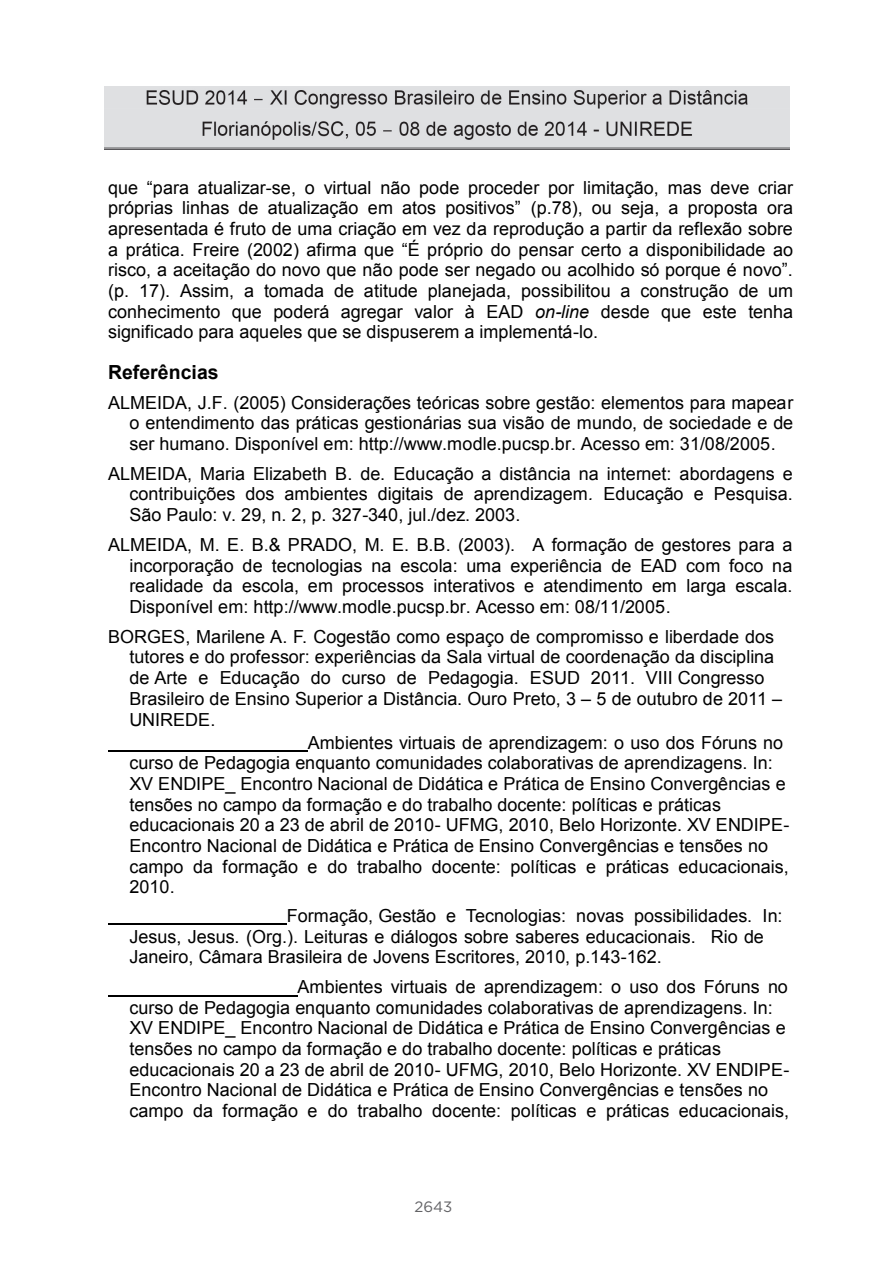
<style>
.page{position:relative;width:893px;height:1263px;background:#fff}
.page>*{position:absolute;margin:0;border:0;box-sizing:border-box;transform-origin:0 0}
.t1{font:700 19.5px "Arial";color:#000}
.t2{font:18px/20.7px "Arial";color:#000;text-align:justify}
.t3{font:15px "Gotham";color:#636366}
.s1{font-style:inherit}
.s2{font-style:italic}
</style>
<div class="page">
<img style="left:104px;top:86px;width:685px;height:63px">
<hr style="left:108px;top:751px;width:200px;height:1px;background:#000">
<hr style="left:108px;top:924px;width:179px;height:1px;background:#000">
<hr style="left:108px;top:995px;width:189px;height:1px;background:#000">
<p class="t2" style="left:108px;top:177px;width:687px">que <span class="s1">“p</span>ara atualizar-se, o virtual não pode proceder por limitação, mas deve criar próprias linhas de atualização em atos positivo<span class="s1">s”</span> (p.78), ou seja, a proposta ora apresentada é fruto de uma criação em vez da reprodução a partir da reflexão sobre a prática. Freire (2002) afirma que <span class="s1">“É</span> próprio do pensar certo a disponibilidade ao risco, a aceitação do novo que não pode ser negado ou acolhido só porque é novo<span class="s1">”. </span>(p. 17). Assim, a tomada de atitude planejada, possibilitou a construção de um conhecimento que poderá agregar valor à EAD <span class="s2">on-line</span> desde que este tenha significado para aqueles que se dispuserem a implementá-lo.</p>
<p class="t1" style="left:108px;top:359px;width:112px">Referências</p>
<p class="t2" style="left:129px;top:392px;width:666px;text-indent:-21px">ALMEIDA, J.F. (2005) Considerações teóricas sobre gestão: elementos para mapear o entendimento das práticas gestionárias sua visão de mundo, de sociedade e de ser humano. Disponível em: http://www.modle.pucsp.br. Acesso em: 31/08/2005.</p>
<p class="t2" style="left:129px;top:463px;width:665px;text-indent:-21px">ALMEIDA, Maria Elizabeth B. de. Educação a distância na internet: abordagens e contribuições dos ambientes digitais de aprendizagem<span class="s2">.</span> Educação e Pesquisa.<br>São Paulo: v. 29, n. 2, p. 327-340, jul./dez. 2003.</p>
<p class="t2" style="left:129px;top:534px;width:664px;text-indent:-21px">ALMEIDA, M. E. B.&amp; PRADO, M. E. B.B. (2003). A formação de gestores para a incorporação de tecnologias na escola: uma experiência de EAD com foco na realidade da escola, em processos interativos e atendimento em larga escala.<br>Disponível em: http://www.modle.pucsp.br. Acesso em: 08/11/2005.</p>
<p class="t2" style="left:129px;top:626px;width:654px;text-align:left;text-indent:-21px">BORGES, Marilene A. F. Cogestão como espaço de compromisso e liberdade dos tutores e do professor: experiências da Sala virtual de coordenação da disciplina de Arte e Educação do curso de Pedagogia. ESUD 2011. VIII Congresso Brasileiro de Ensino Superior a Distância. Ouro Preto, 3 <span class="s1">–</span> 5 de outubro de 2011 <span class="s1">– </span>UNIREDE.</p>
<p class="t2" style="left:129px;top:732px;width:662px;text-align:left;text-indent:179px">Ambientes virtuais de aprendizagem: o uso dos Fóruns no curso de Pedagogia enquanto comunidades colaborativas de aprendizagens. In:<br>XV ENDIPE_ Encontro Nacional de Didática e Prática de Ensino Convergências e tensões no campo da formação e do trabalho docente: políticas e práticas educacionais 20 a 23 de abril de 2010- UFMG, 2010, Belo Horizonte. XV ENDIPE-Encontro Nacional de Didática e Prática de Ensino Convergências e tensões no campo da formação e do trabalho docente: políticas e práticas educacionais, 2010.</p>
<p class="t2" style="left:129px;top:905px;width:655px;text-align:left;text-indent:158px">Formação, Gestão e Tecnologias: novas possibilidades. In:<br>Jesus, Jesus. (Org.). Leituras e diálogos sobre saberes educacionais. Rio de<br>Janeiro, Câmara Brasileira de Jovens Escritores, 2010, p.143-162.</p>
<p class="t2" style="left:129px;top:976px;width:662px;text-align:left;text-indent:168px">Ambientes virtuais de aprendizagem: o uso dos Fóruns no curso de Pedagogia enquanto comunidades colaborativas de aprendizagens. In:<br>XV ENDIPE_ Encontro Nacional de Didática e Prática de Ensino Convergências e tensões no campo da formação e do trabalho docente: políticas e práticas educacionais 20 a 23 de abril de 2010- UFMG, 2010, Belo Horizonte. XV ENDIPE-Encontro Nacional de Didática e Prática de Ensino Convergências e tensões no campo da formação e do trabalho docente: políticas e práticas educacionais,</p>
<p class="t3" style="left:414px;top:1197px;width:39px">2643</p>
</div>
